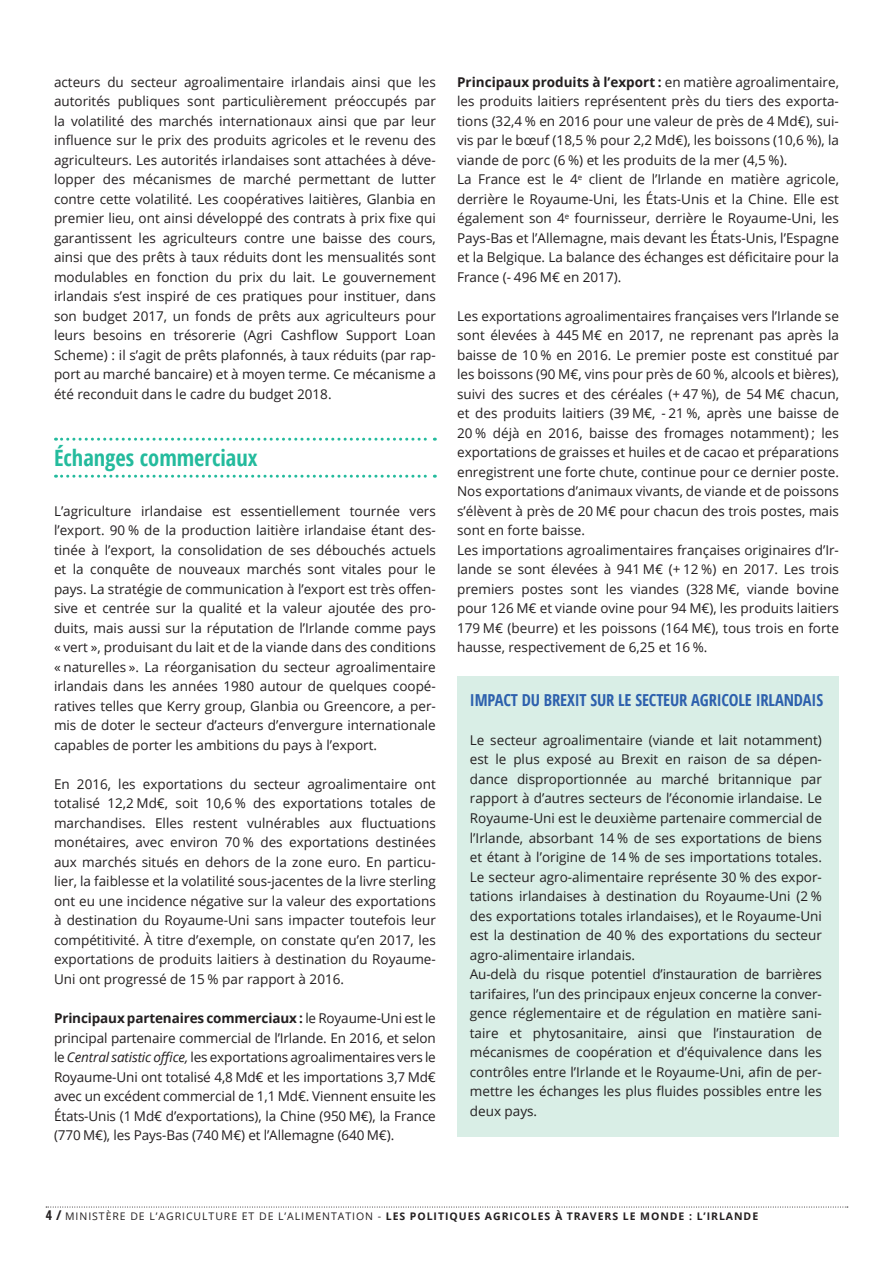
<style>
.page{position:relative;width:893px;height:1263px;background:#fff}
.page>*{position:absolute;margin:0;border:0;box-sizing:border-box;transform-origin:0 0}
.Inter{font:700 condensed 22.5px "Open Sans";color:#24bb9d}
.Intertitre{font:700 condensed 16.5px "Open Sans";letter-spacing:-.01em;color:#2d60ad}
.Texte{font:13.5px/19.5px "Open Sans";color:#231f20;text-align:justify}
.t1{font:700 10.5px "Open Sans";letter-spacing:.09em;color:#231f20}
.s1{font-weight:700}
.s2{font-style:italic}
.s3{font-stretch:condensed;font-size:13.5px}
.s4{font-weight:400}
</style>
<div class="page">
<svg style="left:46px;top:1207px;width:802px;height:1px"></svg>
<svg style="left:56px;top:438px;width:379px;height:3px"></svg>
<svg style="left:56px;top:475px;width:379px;height:3px"></svg>
<div style="left:457px;top:676px;width:382px;height:461px;background:#d9eee6"></div>
<p class="Texte" style="left:54px;top:72px;width:383px">acteurs du secteur agroalimentaire irlandais ainsi que les autorités publiques sont particulièrement préoccupés par la volatilité des marchés internationaux ainsi que par leur influence sur le prix des produits agricoles et le revenu des agriculteurs. Les autorités irlandaises sont attachées à déve&shy;lopper des mécanismes de marché permettant de lutter contre cette volatilité. Les coopératives laitières, Glanbia en premier lieu, ont ainsi développé des contrats à prix fixe qui garantissent les agriculteurs contre une baisse des cours, ainsi que des prêts à taux réduits dont les mensualités sont modulables en fonction du prix du lait. Le gouvernement irlandais s’est inspiré de ces pratiques pour instituer, dans son budget 2017, un fonds de prêts aux agriculteurs pour leurs besoins en trésorerie (Agri Cashflow Support Loan Scheme) : il s’agit de prêts plafonnés, à taux réduits (par rap&shy;port au marché bancaire) et à moyen terme. Ce mécanisme a été reconduit dans le cadre du budget 2018.</p>
<p class="Inter" style="left:54px;top:442px;width:205px">Échanges commerciaux</p>
<p class="Texte" style="left:54px;top:501px;width:383px">L’agriculture irlandaise est essentiellement tournée vers l’export. 90 % de la production laitière irlandaise étant des&shy;tinée à l’export, la consolidation de ses débouchés actuels et la conquête de nouveaux marchés sont vitales pour le pays. La stratégie de communication à l’export est très offen&shy;sive et centrée sur la qualité et la valeur ajoutée des pro&shy;duits, mais aussi sur la réputation de l’Irlande comme pays « vert », produisant du lait et de la viande dans des conditions « naturelles ». La réorganisation du secteur agroalimentaire irlandais dans les années 1980 autour de quelques coopé&shy;ratives telles que Kerry group, Glanbia ou Greencore, a per&shy;mis de doter le secteur d’acteurs d’envergure internationale capables de porter les ambitions du pays à l’export.</p>
<p class="Texte" style="left:54px;top:774px;width:383px">En 2016, les exportations du secteur agroalimentaire ont totalisé 12,2 Md€, soit 10,6 % des exportations totales de marchandises. Elles restent vulnérables aux fluctuations monétaires, avec environ 70 % des exportations destinées aux marchés situés en dehors de la zone euro. En particu&shy;lier, la faiblesse et la volatilité sous-jacentes de la livre sterling ont eu une incidence négative sur la valeur des exportations à destination du Royaume-Uni sans impacter toutefois leur compétitivité. À titre d’exemple, on constate qu’en 2017, les exportations de produits laitiers à destination du Royaume-Uni ont progressé de 15 % par rapport à 2016.</p>
<p class="Texte" style="left:54px;top:1008px;width:383px"><span class="s1">Principaux partenaires commerciaux :</span> le Royaume-Uni est le principal partenaire commercial de l’Irlande. En 2016, et selon le <span class="s2">Central satistic office,</span> les exportations agroalimentaires vers le Royaume-Uni ont totalisé 4,8 Md€ et les importations 3,7 Md€ avec un excédent commercial de 1,1 Md€. Viennent ensuite les États-Unis (1 Md€ d’exportations), la Chine (950 M€), la France (770 M€), les Pays-Bas (740 M€) et l’Allemagne (640 M€).</p>
<p class="Texte" style="left:457px;top:72px;width:383px"><span class="s1">Principaux produits à l’export :</span> en matière agroalimentaire, les produits laitiers représentent près du tiers des exporta&shy;tions (32,4 % en 2016 pour une valeur de près de 4 Md€), sui&shy;vis par le bœuf (18,5 % pour 2,2 Md€), les boissons (10,6 %), la viande de porc (6 %) et les produits de la mer (4,5 %).</p>
<p class="Texte" style="left:457px;top:169px;width:383px">La France est le 4<sup>e</sup> client de l’Irlande en matière agricole, derrière le Royaume-Uni, les États-Unis et la Chine. Elle est également son 4<sup>e</sup> fournisseur, derrière le Royaume-Uni, les Pays-Bas et l’Allemagne, mais devant les États-Unis, l’Espagne et la Belgique. La balance des échanges est déficitaire pour la France (- 496 M€ en 2017).</p>
<p class="Texte" style="left:457px;top:306px;width:383px">Les exportations agroalimentaires françaises vers l’Irlande se sont élevées à 445 M€ en 2017, ne reprenant pas après la baisse de 10 % en 2016. Le premier poste est constitué par les boissons (90 M€, vins pour près de 60 %, alcools et bières), suivi des sucres et des céréales (+ 47 %), de 54 M€ chacun, et des produits laitiers (39 M€, - 21 %, après une baisse de 20 % déjà en 2016, baisse des fromages notamment) ; les exportations de graisses et huiles et de cacao et préparations enregistrent une forte chute, continue pour ce dernier poste.<br>Nos exportations d’animaux vivants, de viande et de poissons s’élèvent à près de 20 M€ pour chacun des trois postes, mais sont en forte baisse.</p>
<p class="Texte" style="left:457px;top:540px;width:383px">Les importations agroalimentaires françaises originaires d’Ir&shy;lande se sont élevées à 941 M€ (+ 12 %) en 2017. Les trois premiers postes sont les viandes (328 M€, viande bovine pour 126 M€ et viande ovine pour 94 M€), les produits laitiers 179 M€ (beurre) et les poissons (164 M€), tous trois en forte hausse, respectivement de 6,25 et 16 %.</p>
<p class="Intertitre" style="left:470px;top:688px;width:355px">IMPACT DU BREXIT SUR LE SECTEUR AGRICOLE IRLANDAIS</p>
<p class="Texte" style="left:470px;top:730px;width:354px">Le secteur agroalimentaire (viande et lait notamment) est le plus exposé au Brexit en raison de sa dépen&shy;dance disproportionnée au marché britannique par rapport à d’autres secteurs de l’économie irlandaise. Le Royaume-Uni est le deuxième partenaire commercial de l’Irlande, absorbant 14 % de ses exportations de biens et étant à l’origine de 14 % de ses importations totales.<br>Le secteur agro-alimentaire représente 30 % des expor&shy;tations irlandaises à destination du Royaume-Uni (2 % des exportations totales irlandaises), et le Royaume-Uni est la destination de 40 % des exportations du secteur agro-alimentaire irlandais.</p>
<p class="Texte" style="left:470px;top:964px;width:354px">Au-delà du risque potentiel d’instauration de barrières tarifaires, l’un des principaux enjeux concerne la conver&shy;gence réglementaire et de régulation en matière sani&shy;taire et phytosanitaire, ainsi que l’instauration de mécanismes de coopération et d’équivalence dans les contrôles entre l’Irlande et le Royaume-Uni, afin de per&shy;mettre les échanges les plus fluides possibles entre les deux pays.</p>
<p class="t1" style="left:46px;top:1209px;width:714px"><span class="s3">4 /</span> <span class="s4">MINISTÈRE DE L’AGRICULTURE ET DE L’ALIMENTATION -</span> LES POLITIQUES AGRICOLES À TRAVERS LE MONDE : L’IRLANDE</p>
</div>
